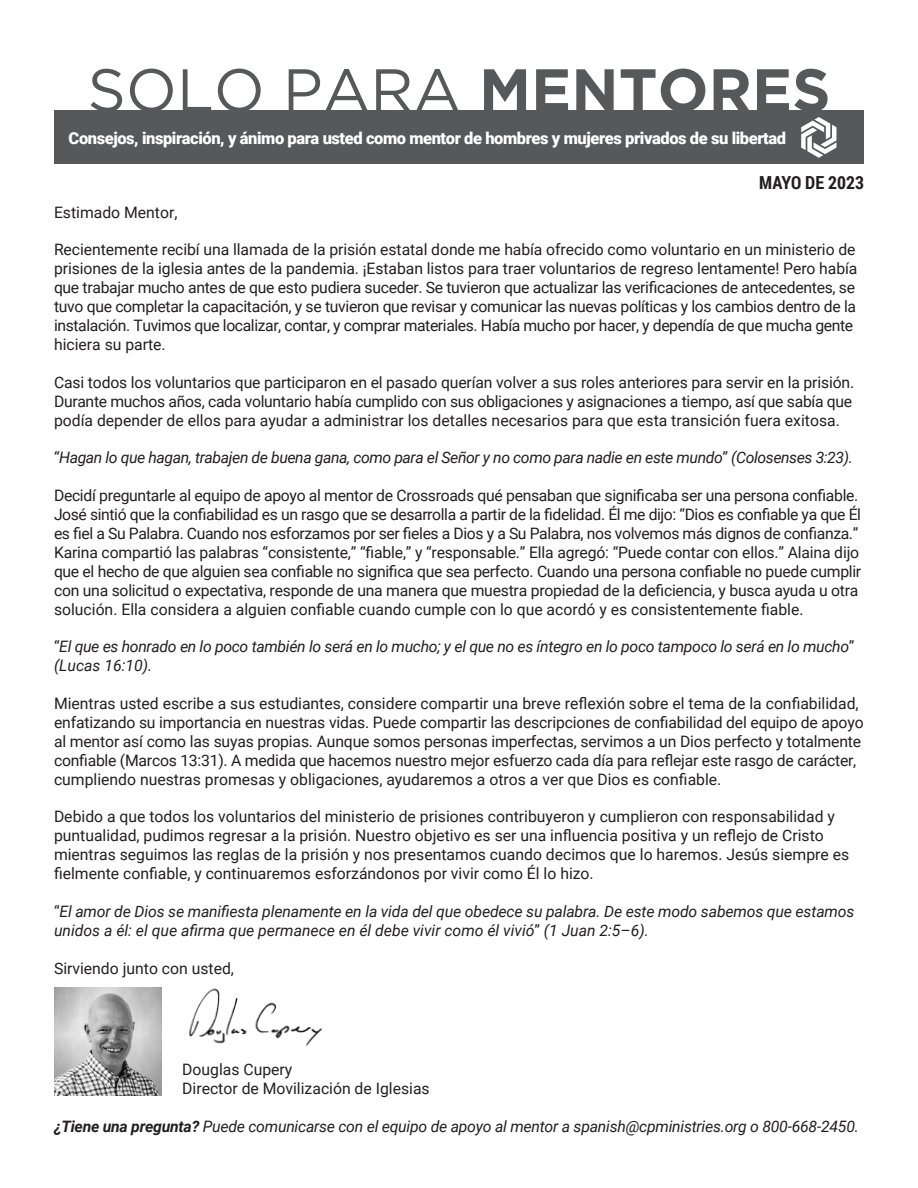
<style>
.page{position:relative;width:918px;height:1188px;background:#fff}
.page>*{position:absolute;margin:0;border:0;box-sizing:border-box;transform-origin:0 0}
.t1{font:60px "Gotham";color:#57585a}
.t2{font:700 18px "Roboto Condensed";color:#231f20}
.t3{font:900 16.5px "Roboto";letter-spacing:-.025em;color:#fff}
.t4{font:15.75px/18.9px "Roboto";letter-spacing:-.01em;color:#231f20}
.t5{font:italic 15.75px/18.9px "Roboto";letter-spacing:-.015em;color:#231f20}
.s1{font-weight:700}
.s2{font-style:normal}
</style>
<div class="page">
<div style="left:54px;top:110px;width:810px;height:54px;background:#57585a"></div>
<svg style="left:801px;top:117px;width:35px;height:41px"></svg>
<img style="left:189px;top:988px;width:133px;height:58px">
<img style="left:54px;top:988px;width:108px;height:108px">
<p class="t1" style="left:87px;top:52px;width:745px">SOLO PARA <span class="s1">MENTORES</span></p>
<p class="t3" style="left:69px;top:126px;width:719px">Consejos, inspiración, y ánimo para usted como mentor de hombres y mujeres privados de su libertad</p>
<p class="t2" style="left:759px;top:170px;width:106px">MAYO DE 2023</p>
<p class="t4" style="left:54px;top:202px;width:125px">Estimado Mentor,</p>
<p class="t4" style="left:54px;top:240px;width:805px">Recientemente recibí una llamada de la prisión estatal donde me había ofrecido como voluntario en un ministerio de prisiones de la iglesia antes de la pandemia. ¡Estaban listos para traer voluntarios de regreso lentamente! Pero había que trabajar mucho antes de que esto pudiera suceder. Se tuvieron que actualizar las verificaciones de antecedentes, se tuvo que completar la capacitación, y se tuvieron que revisar y comunicar las nuevas políticas y los cambios dentro de la instalación. Tuvimos que localizar, contar, y comprar materiales. Había mucho por hacer, y dependía de que mucha gente hiciera su parte.</p>
<p class="t4" style="left:54px;top:372px;width:802px;text-align:justify">Casi todos los voluntarios que participaron en el pasado querían volver a sus roles anteriores para servir en la prisión.<br>Durante muchos años, cada voluntario había cumplido con sus obligaciones y asignaciones a tiempo, así que sabía que podía depender de ellos para ayudar a administrar los detalles necesarios para que esta transición fuera exitosa.</p>
<p class="t5" style="left:54px;top:448px;width:800px"><span class="s2">“</span>Hagan lo que hagan, trabajen de buena gana, como para el Señor y no como para nadie en este mundo<span class="s2">”</span> (Colosenses 3:23).</p>
<p class="t4" style="left:54px;top:486px;width:809px">Decidí preguntarle al equipo de apoyo al mentor de Crossroads qué pensaban que significaba ser una persona confiable.<br>José sintió que la confiabilidad es un rasgo que se desarrolla a partir de la fidelidad. Él me dijo: “Dios es confiable ya que Él es fiel a Su Palabra. Cuando nos esforzamos por ser fieles a Dios y a Su Palabra, nos volvemos más dignos de confianza.” Karina compartió las palabras “consistente,” “fiable,” y “responsable.” Ella agregó: “Puede contar con ellos.” Alaina dijo que el hecho de que alguien sea confiable no significa que sea perfecto. Cuando una persona confiable no puede cumplir con una solicitud o expectativa, responde de una manera que muestra propiedad de la deficiencia, y busca ayuda u otra solución. Ella considera a alguien confiable cuando cumple con lo que acordó y es consistentemente fiable.</p>
<p class="t5" style="left:54px;top:637px;width:802px"><span class="s2">“</span>El que es honrado en lo poco también lo será en lo mucho; y el que no es íntegro en lo poco tampoco lo será en lo mucho<span class="s2">” </span>(Lucas 16:10).</p>
<p class="t4" style="left:54px;top:693px;width:811px">Mientras usted escribe a sus estudiantes, considere compartir una breve reflexión sobre el tema de la confiabilidad, enfatizando su importancia en nuestras vidas. Puede compartir las descripciones de confiabilidad del equipo de apoyo al mentor así como las suyas propias. Aunque somos personas imperfectas, servimos a un Dios perfecto y totalmente confiable (Marcos 13:31). A medida que hacemos nuestro mejor esfuerzo cada día para reflejar este rasgo de carácter, cumpliendo nuestras promesas y obligaciones, ayudaremos a otros a ver que Dios es confiable.</p>
<p class="t4" style="left:54px;top:807px;width:797px">Debido a que todos los voluntarios del ministerio de prisiones contribuyeron y cumplieron con responsabilidad y puntualidad, pudimos regresar a la prisión. Nuestro objetivo es ser una influencia positiva y un reflejo de Cristo mientras seguimos las reglas de la prisión y nos presentamos cuando decimos que lo haremos. Jesús siempre es fielmente confiable, y continuaremos esforzándonos por vivir como Él lo hizo.</p>
<p class="t5" style="left:54px;top:901px;width:802px"><span class="s2">“</span>El amor de Dios se manifiesta plenamente en la vida del que obedece su palabra. De este modo sabemos que estamos unidos a él: el que afirma que permanece en él debe vivir como él vivió<span class="s2">”</span> (1 Juan 2:5–6).</p>
<p class="t4" style="left:54px;top:958px;width:182px">Sirviendo junto con usted,</p>
<p class="t4" style="left:182px;top:1059px;width:112px">Douglas Cupery</p>
<p class="t4" style="left:182px;top:1078px;width:249px">Director de Movilización de Iglesias</p>
<p class="t5" style="left:54px;top:1117px;width:806px"><span class="s1">¿Tiene una pregunta?</span> Puede comunicarse con el equipo de apoyo al mentor a spanish@cpministries.org o 800-668-2450.</p>
</div>
